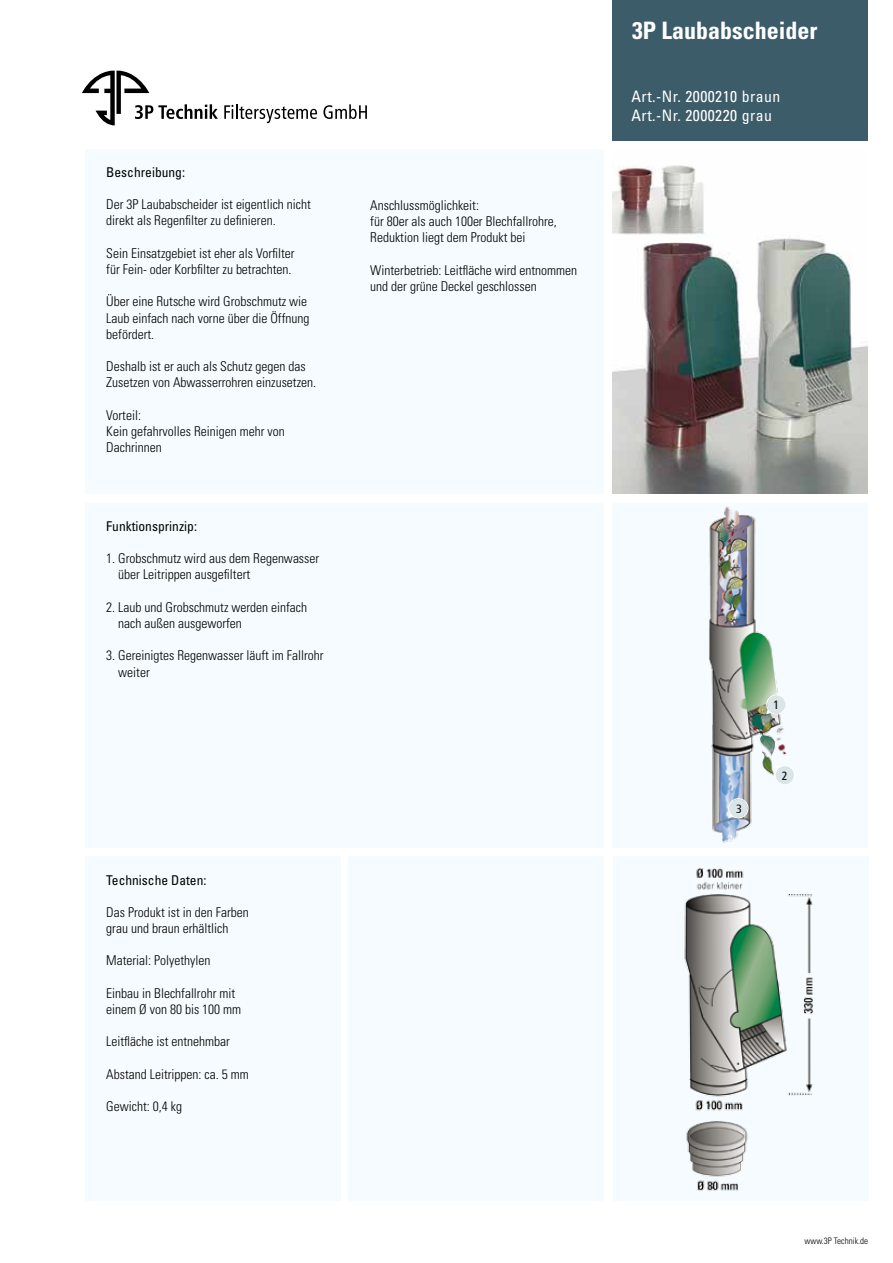
<style>
.page{position:relative;width:893px;height:1263px;background:#fff}
.page>*{position:absolute;margin:0;border:0;box-sizing:border-box;transform-origin:0 0}
.t1{font:700 condensed 24px "Univers";color:#fff}
.t2{font:condensed 15.75px/18.9px "Univers";letter-spacing:.03em;color:#fff}
.t3{font:300 condensed 13.5px/16.2px "Univers";color:#000}
.t4{font:condensed 13.5px "Univers";color:#000}
.t5{font:condensed 12px "Frutiger";color:#000}
.t6{font:300 condensed 9px "Univers";color:#000}
</style>
<div class="page">
<div style="left:612px;top:0;width:255px;height:140px;background:#3c5c6a"></div>
<div style="left:85px;top:149px;width:519px;height:344px;background:#f5fbfe"></div>
<div style="left:85px;top:503px;width:519px;height:344px;background:#f5fbfe"></div>
<div style="left:85px;top:856px;width:255px;height:344px;background:#f5fbfe"></div>
<div style="left:349px;top:856px;width:255px;height:344px;background:#f5fbfe"></div>
<div style="left:613px;top:856px;width:255px;height:344px;background:#f5fbfe"></div>
<svg style="left:82px;top:71px;width:136px;height:54px"></svg>
<svg style="left:224px;top:104px;width:93px;height:19px"></svg>
<svg style="left:323px;top:104px;width:44px;height:15px"></svg>
<img style="left:612px;top:165px;width:255px;height:328px">
<img style="left:708px;top:506px;width:79px;height:337px">
<img style="left:684px;top:868px;width:129px;height:323px">
<svg style="left:766px;top:694px;width:21px;height:21px"></svg>
<svg style="left:775px;top:765px;width:19px;height:20px"></svg>
<svg style="left:728px;top:798px;width:21px;height:20px"></svg>
<p class="t4" style="left:106px;top:164px;width:80px">Beschreibung:</p>
<p class="t3" style="left:106px;top:196px;width:206px">Der 3P Laubabscheider ist eigentlich nicht direkt als Regenfilter zu definieren.</p>
<p class="t3" style="left:106px;top:245px;width:190px">Sein Einsatzgebiet ist eher als Vorfilter für Fein- oder Korbfilter zu betrachten.</p>
<p class="t3" style="left:106px;top:293px;width:205px">Über eine Rutsche wird Grobschmutz wie<br>Laub einfach nach vorne über die Öffnung befördert.</p>
<p class="t3" style="left:106px;top:358px;width:211px">Deshalb ist er auch als Schutz gegen das<br>Zusetzen von Abwasserrohren einzusetzen.</p>
<p class="t3" style="left:106px;top:407px;width:180px">Vorteil:<br>Kein gefahrvolles Reinigen mehr von<br>Dachrinnen</p>
<p class="t4" style="left:106px;top:518px;width:92px">Funktionsprinzip:</p>
<p class="t3" style="left:118px;top:550px;width:202px;text-indent:-12px">1. Grobschmutz wird aus dem Regenwasser über Leitrippen ausgefiltert</p>
<p class="t3" style="left:118px;top:599px;width:190px;text-indent:-12px">2. Laub und Grobschmutz werden einfach nach außen ausgeworfen</p>
<p class="t3" style="left:118px;top:647px;width:207px;text-indent:-12px">3. Gereinigtes Regenwasser läuft im Fallrohr weiter</p>
<p class="t3" style="left:370px;top:197px;width:188px">Anschlussmöglichkeit:<br>für 80er als auch 100er Blechfallrohre,<br>Reduktion liegt dem Produkt bei</p>
<p class="t3" style="left:370px;top:262px;width:208px">Winterbetrieb: Leitfläche wird entnommen und der grüne Deckel geschlossen</p>
<p class="t4" style="left:106px;top:871px;width:102px">Technische Daten:</p>
<p class="t3" style="left:106px;top:904px;width:144px">Das Produkt ist in den Farben grau und braun erhältlich</p>
<p class="t3" style="left:106px;top:952px;width:106px">Material: Polyethylen</p>
<p class="t3" style="left:106px;top:985px;width:136px">Einbau in Blechfallrohr mit einem Ø von 80 bis 100 mm</p>
<p class="t3" style="left:106px;top:1033px;width:125px">Leitfläche ist entnehmbar</p>
<p class="t3" style="left:106px;top:1066px;width:144px">Abstand Leitrippen: ca. 5 mm</p>
<p class="t3" style="left:106px;top:1098px;width:77px">Gewicht: 0,4 kg</p>
<h1 class="t1" style="left:632px;top:16px;width:187px">3P Laubabscheider</h1>
<p class="t2" style="left:632px;top:86px;width:150px">Art.-Nr. 2000210 braun<br>Art.-Nr. 2000220 grau</p>
<p class="t5" style="left:773px;top:698px;width:7px">1</p>
<p class="t5" style="left:736px;top:802px;width:7px">3</p>
<p class="t5" style="left:782px;top:768px;width:7px">2</p>
<p class="t6" style="left:804px;top:1236px;width:65px">www.3P Technik.de</p>
</div>
